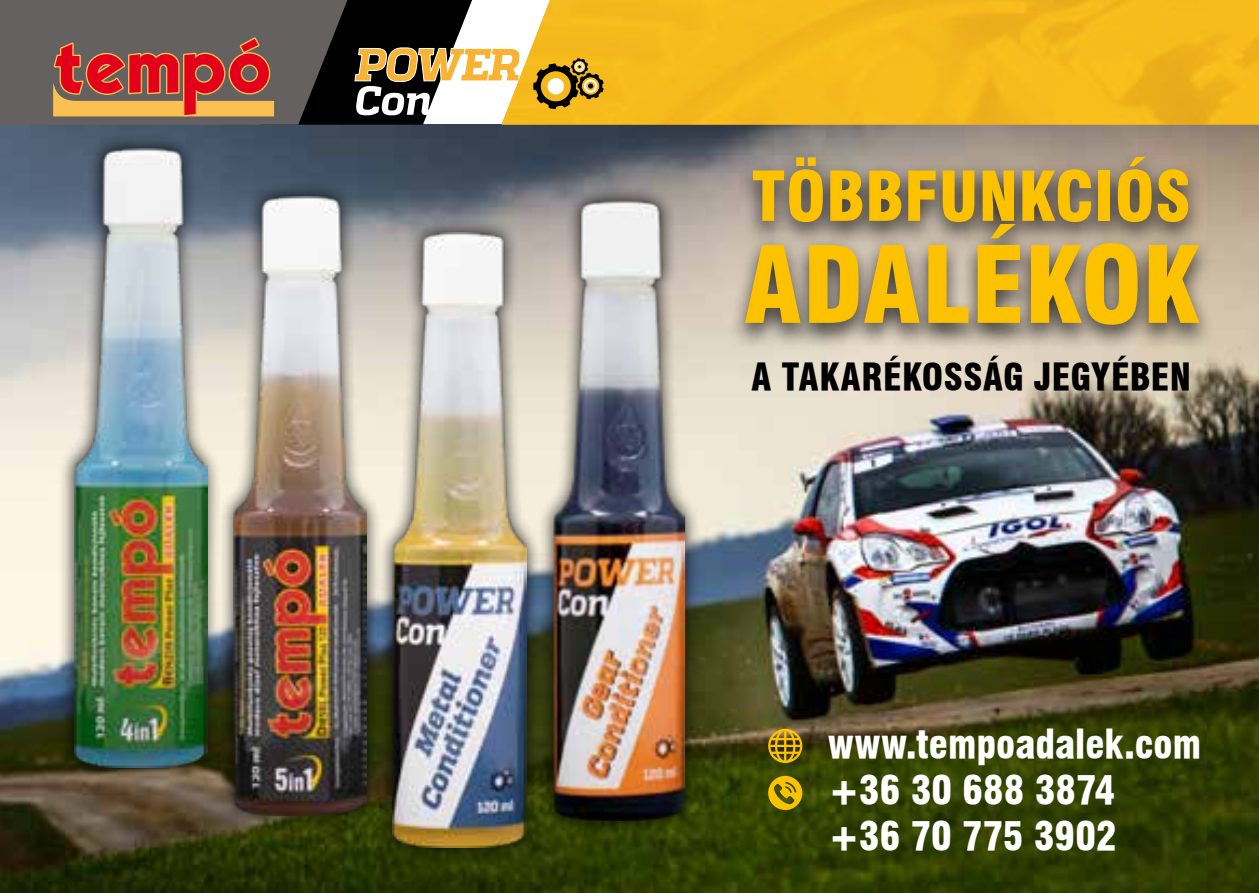
<style>
.page{position:relative;width:1259px;height:893px;background:#fff}
.page>*{position:absolute;margin:0;border:0;box-sizing:border-box;transform-origin:0 0}
.t1{font:103.5px "Swiss 721 Blk Cn PFL";color:#fcc200}
.t2{font:66.9px "Swiss 721 Blk Cn PFL";color:#fcc200}
.t3{font:38.4px/46.2px "Swiss 721 Blk Cn PFL";color:#fff}
.t4{font:36px "Swiss 721 Blk Cn PFL";letter-spacing:.005em;color:#000}
</style>
<div class="page">
<img style="left:0;top:125px;width:1259px;height:768px">
<div style="left:58px;top:133px;width:164px;height:650px;background:#000;opacity:.75"></div>
<img style="left:74px;top:149px;width:133px;height:619px">
<div style="left:218px;top:181px;width:164px;height:649px;background:#000;opacity:.75"></div>
<img style="left:234px;top:197px;width:133px;height:618px">
<div style="left:377px;top:217px;width:166px;height:646px;background:#000;opacity:.75"></div>
<img style="left:393px;top:232px;width:134px;height:616px">
<div style="left:536px;top:185px;width:165px;height:651px;background:#000;opacity:.75"></div>
<img style="left:553px;top:201px;width:132px;height:620px">
<div style="left:728px;top:148px;width:487px;height:203px;background:#000;opacity:.75"></div>
<svg style="left:768px;top:776px;width:34px;height:34px"></svg>
<svg style="left:520px;top:0;width:739px;height:125px;background:#f4b91e"></svg>
<svg style="left:533px;top:58px;width:70px;height:51px;background:#a88527"></svg>
<svg style="left:768px;top:729px;width:34px;height:34px"></svg>
<svg style="left:0;top:0;width:520px;height:125px;background:#836759"></svg>
<h2 class="t2" style="left:752px;top:152px;width:440px">TÖBBFUNKCIÓS</h2>
<h1 class="t1" style="left:744px;top:217px;width:455px">ADALÉKOK</h1>
<p class="t4" style="left:751px;top:353px;width:441px">A TAKARÉKOSSÁG JEGYÉBEN</p>
<p class="t3" style="left:828px;top:721px;width:374px">www.tempoadalek.com +36 30 688 3874<br>+36 70 775 3902</p>
</div>
